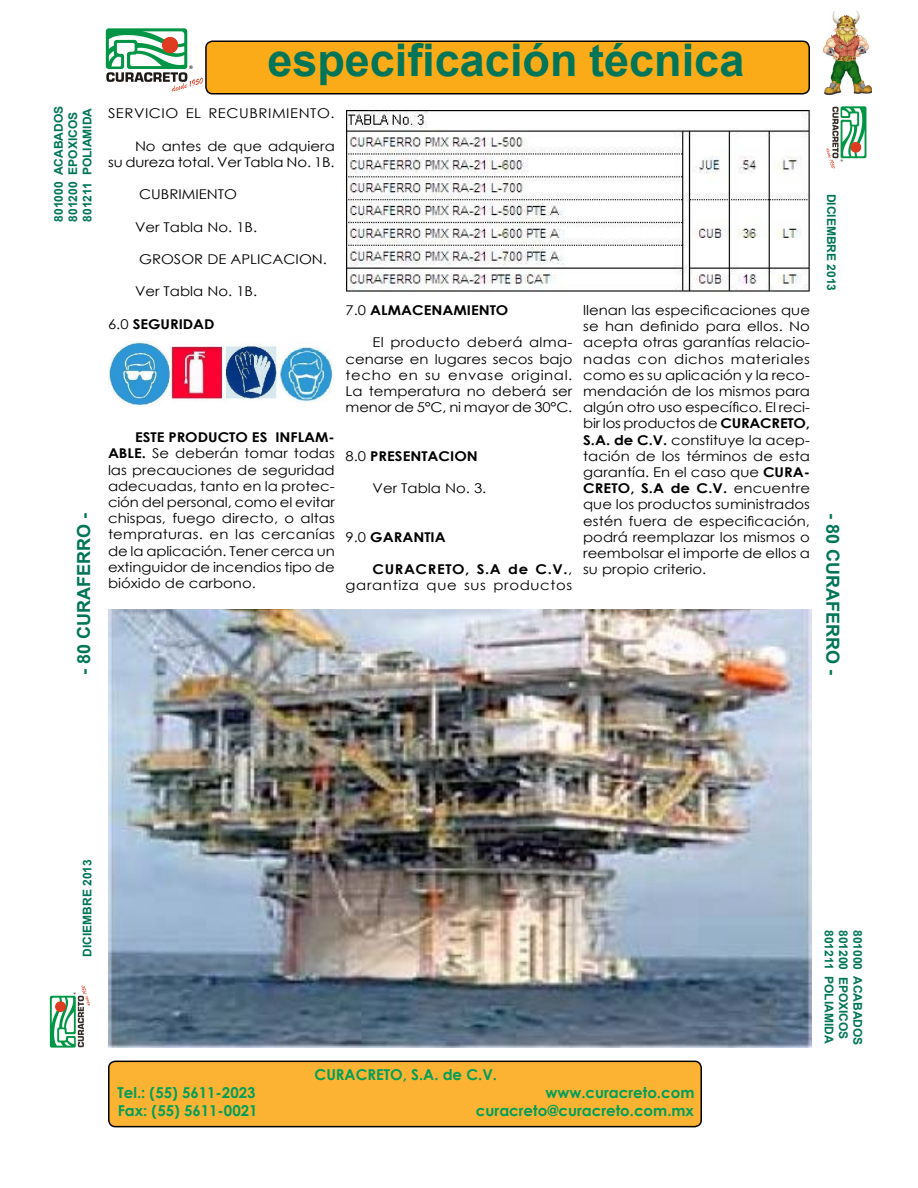
<style>
.page{position:relative;width:918px;height:1188px;background:#fff}
.page>*{position:absolute;margin:0;border:0;box-sizing:border-box;transform-origin:0 0}
.t1{font:700 45px "Arial";color:#007558}
.t2{font:700 18px "Arial";color:#007558}
.t3{font:700 15px "Century Gothic";color:#009e59}
.t4{font:13.5px/16.2px "Century Gothic";color:#000;text-align:justify;scale:1.1 1}
.t5{font:700 13.5px "Century Gothic";color:#000;scale:1.1 1}
.t6{font:13.5px/16.2px "Century Gothic";letter-spacing:.045em;color:#000;text-align:right;scale:1.1 1}
.t7{font:13.5px "Century Gothic";letter-spacing:.04em;color:#000;scale:1.1 1}
.t8{font:700 12px/14.4px "Arial";color:#007558}
.s1{font-weight:400}
.s2{font-weight:700}
</style>
<div class="page">
<div style="left:206px;top:41px;width:603px;height:53px;background:#fbab18;border-radius:7px"></div>
<div style="left:205px;top:40px;width:605px;height:54px;border:2px solid #000;border-radius:7px"></div>
<div style="left:109px;top:1061px;width:592px;height:66px;background:#fcb333;border-radius:7px"></div>
<div style="left:108px;top:1061px;width:594px;height:66px;border:2px solid #000;border-radius:7px"></div>
<svg style="left:826px;top:106px;width:40px;height:62px"></svg>
<svg style="left:50px;top:986px;width:40px;height:62px"></svg>
<svg style="left:106px;top:28px;width:97px;height:64px"></svg>
<img style="left:824px;top:11px;width:48px;height:84px">
<img style="left:108px;top:609px;width:703px;height:439px">
<img style="left:108px;top:341px;width:225px;height:65px">
<img style="left:347px;top:110px;width:464px;height:183px">
<h1 class="t1" style="left:267px;top:29px;width:478px">especificación técnica</h1>
<p class="t8" style="left:51px;top:222px;width:117px;rotate:-90deg">801000 ACABADOS<br>801200 EPOXICOS<br>801211 POLIAMIDA</p>
<p class="t7" style="left:108px;top:104px;width:208px">SERVICIO EL RECUBRIMIENTO.</p>
<p class="t4" style="left:108px;top:137px;width:208px;text-align:right">No antes de que adquiera<br>su dureza total. Ver Tabla No. 1B.</p>
<p class="t4" style="left:139px;top:186px;width:90px">CUBRIMIENTO</p>
<p class="t4" style="left:135px;top:218px;width:113px">Ver Tabla No. 1B.</p>
<p class="t4" style="left:139px;top:251px;width:172px">GROSOR DE APLICACION.</p>
<p class="t4" style="left:135px;top:283px;width:113px">Ver Tabla No. 1B.</p>
<p class="t5" style="left:108px;top:314px;width:98px"><span class="s1">6.0</span> SEGURIDAD</p>
<p class="t8" style="left:839px;top:194px;width:99px;rotate:90deg">DICIEMBRE 2013</p>
<p class="t4" style="left:583px;top:302px;width:208px">llenan las especificaciones que se han definido para ellos. No acepta otras garantías relacio&shy;nadas con dichos materiales como es su aplicación y la reco&shy;mendación de los mismos para algún otro uso específico. El reci&shy;bir los productos de <span class="s2">CURACRETO, S.A. de C.V.</span> constituye la acep&shy;tación de los términos de esta garantía. En el caso que <span class="s2">CURA-CRETO, S.A de C.V.</span> encuentre que los productos suministrados estén fuera de especificación, podrá reemplazar los mismos o reembolsar el importe de ellos a su propio criterio.</p>
<p class="t5" style="left:346px;top:300px;width:150px"><span class="s1">7.0</span> ALMACENAMIENTO</p>
<p class="t4" style="left:346px;top:334px;width:208px;text-indent:27px">El producto deberá alma&shy;cenarse en lugares secos bajo techo en su envase original.<br>La temperatura no deberá ser menor de 5°C, ni mayor de 30°C.</p>
<p class="t5" style="left:346px;top:446px;width:122px"><span class="s1">8.0</span> PRESENTACION</p>
<p class="t4" style="left:373px;top:480px;width:105px">Ver Tabla No. 3.</p>
<p class="t5" style="left:346px;top:527px;width:93px"><span class="s1">9.0</span> GARANTIA</p>
<p class="t6" style="left:346px;top:561px;width:208px"><span class="s2">CURACRETO, S.A de C.V.</span>, garantiza que sus productos</p>
<p class="t4" style="left:108px;top:429px;width:208px;text-indent:27px"><span class="s2">ESTE PRODUCTO ES INFLAM-ABLE.</span> Se deberán tomar todas las precauciones de seguridad adecuadas, tanto en la protec&shy;ción del personal, como el evitar chispas, fuego directo, o altas tempraturas. en las cercanías de la aplicación. Tener cerca un extinguidor de incendios tipo de bióxido de carbono.</p>
<h2 class="t2" style="left:71px;top:675px;width:164px;rotate:-90deg">- 80 CURAFERRO -</h2>
<h2 class="t2" style="left:846px;top:513px;width:163px;rotate:90deg">- 80 CURAFERRO -</h2>
<p class="t8" style="left:80px;top:957px;width:99px;rotate:-90deg">DICIEMBRE 2013</p>
<p class="t3" style="left:315px;top:1063px;width:184px">CURACRETO, S.A. de C.V.</p>
<p class="t3" style="left:118px;top:1081px;width:139px">Tel.: (55) 5611-2023</p>
<p class="t3" style="left:545px;top:1081px;width:151px">www.curacreto.com</p>
<p class="t3" style="left:118px;top:1099px;width:141px">Fax: (55) 5611-0021</p>
<p class="t3" style="left:476px;top:1099px;width:220px">curacreto@curacreto.com.mx</p>
<p class="t8" style="left:836px;top:930px;width:115px;rotate:90deg">801211 POLIAMIDA</p>
<p class="t8" style="left:851px;top:930px;width:111px;rotate:90deg">801200 EPOXICOS</p>
<p class="t8" style="left:865px;top:930px;width:117px;rotate:90deg">801000 ACABADOS</p>
</div>
